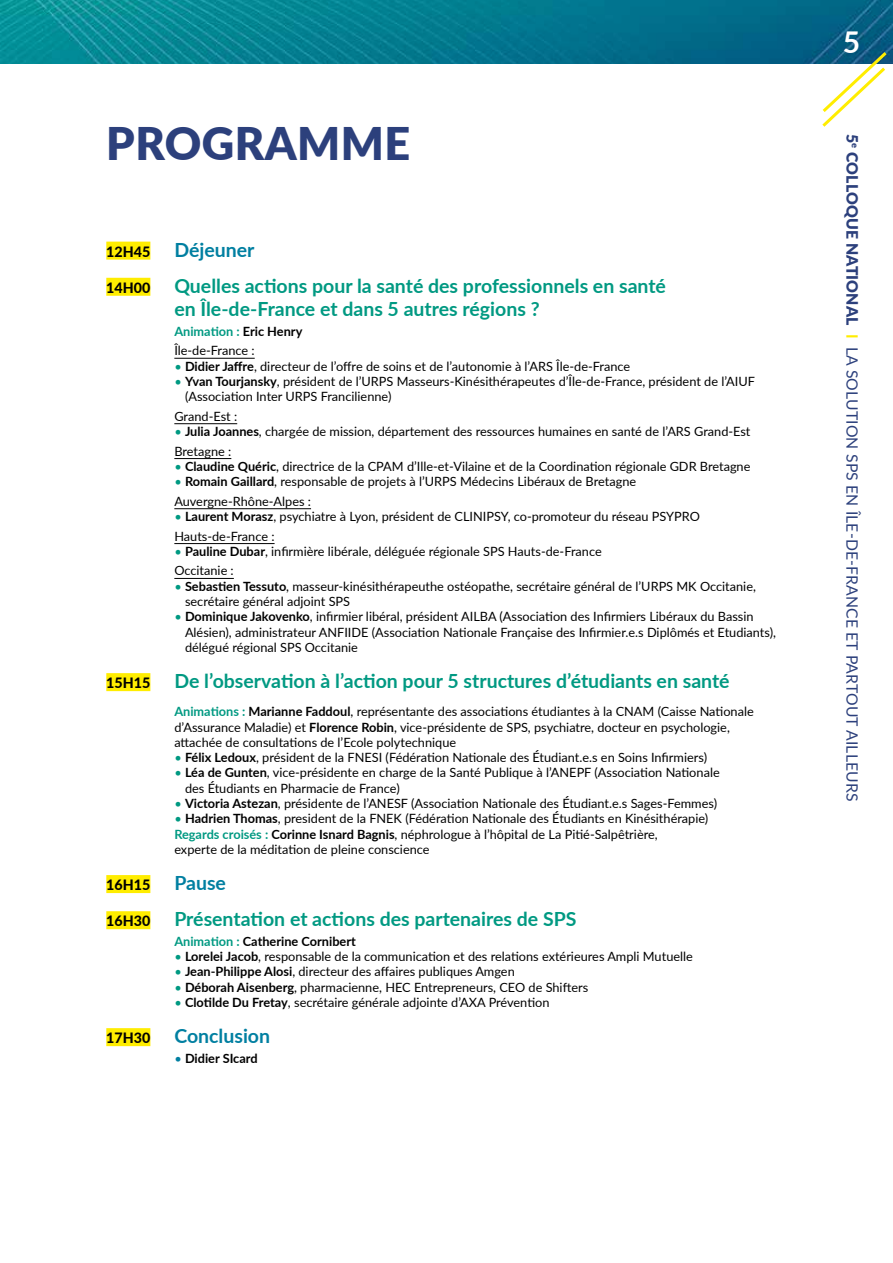
<style>
.page{position:relative;width:893px;height:1263px;background:#fff}
.page>*{position:absolute;margin:0;border:0;box-sizing:border-box;transform-origin:0 0}
.t1{font:900 45px "Lato";letter-spacing:.01em;color:#2c407c}
.t2{font:700 30px "Lato";color:#fff}
.t3{font:700 19.5px/36.2px "Lato";color:#009982}
.t4{font:700 19.5px "Lato";color:#007fa1}
.t5{font:15.75px "Lato";letter-spacing:.01em;color:#2c407c}
.t6{font:800 14.25px "Lato";color:#000}
.t7{font:12.75px/15.3px "Lato";color:#000}
.t8{font:700 12.75px "Lato";color:#000}
.s1{font-weight:800;font-size:14.25px;color:#000}
.s2{color:#007fa1}
.s3{font-weight:700;color:#009982}
.s4{font-weight:700}
.s5{color:#009982}
.s6{font-weight:700;font-size:19.5px;color:#007fa1}
.s7{font-weight:400;color:#007fa1}
.s8{font-weight:900}
.s9{font-weight:700;color:#ffed00}
</style>
<div class="page">
<img style="left:0;top:0;width:893px;height:64px">
<svg style="left:819px;top:49px;width:71px;height:78px"></svg>
<div style="left:106px;top:242px;width:44px;height:18px;background:#ffed00"></div>
<div style="left:106px;top:278px;width:44px;height:18px;background:#ffed00"></div>
<hr style="left:174px;top:358px;width:81px;height:1px;background:#000">
<hr style="left:174px;top:423px;width:63px;height:1px;background:#000">
<hr style="left:174px;top:458px;width:57px;height:1px;background:#000">
<hr style="left:174px;top:508px;width:137px;height:1px;background:#000">
<hr style="left:174px;top:543px;width:101px;height:1px;background:#000">
<hr style="left:174px;top:578px;width:60px;height:1px;background:#000">
<div style="left:106px;top:673px;width:44px;height:18px;background:#ffed00"></div>
<div style="left:106px;top:875px;width:44px;height:18px;background:#ffed00"></div>
<div style="left:106px;top:911px;width:44px;height:18px;background:#ffed00"></div>
<div style="left:106px;top:1028px;width:44px;height:18px;background:#ffed00"></div>
<h1 class="t1" style="left:106px;top:110px;width:306px">PROGRAMME</h1>
<h3 class="t3" style="left:106px;top:231px;width:561px"><span class="s1">12H45</span> <span class="s2">Déjeuner<br></span><span class="s1">14H00</span> Quelles actions pour la santé des professionnels en santé</h3>
<h3 class="t3" style="left:174px;top:290px;width:367px">en Île-de-France et dans 5 autres régions ?</h3>
<p class="t7" style="left:174px;top:321px;width:130px;line-height:19.5px"><span class="s3">Animation :</span> <span class="s4">Eric Henry<br></span>Île-de-France :</p>
<p class="t7" style="left:174px;top:358px;width:457px"><span class="s5">•</span> <span class="s4">Didier Jaffre</span>, directeur de l’offre de soins et de l’autonomie à l’ARS Île-de-France</p>
<p class="t7" style="left:185px;top:373px;width:571px;text-indent:-11px"><span class="s5">•</span> <span class="s4">Yvan Tourjansky</span>, président de l’URPS Masseurs-Kinésithérapeutes d’Île-de-France, président de l’AIUF (Association Inter URPS Francilienne)</p>
<p class="t7" style="left:174px;top:408px;width:64px">Grand-Est :</p>
<p class="t7" style="left:174px;top:421px;width:578px;line-height:19.5px"><span class="s5">•</span> <span class="s4">Julia Joannes</span>, chargée de mission, département des ressources humaines en santé de l’ARS Grand-Est<br>Bretagne :</p>
<p class="t7" style="left:174px;top:458px;width:578px"><span class="s5">•</span> <span class="s4">Claudine Quéric</span>, directrice de la CPAM d’Ille-et-Vilaine et de la Coordination régionale GDR Bretagne</p>
<p class="t7" style="left:174px;top:471px;width:463px;line-height:19.5px"><span class="s5">•</span> <span class="s4">Romain Gaillard</span>, responsable de projets à l’URPS Médecins Libéraux de Bretagne<br>Auvergne-Rhône-Alpes :</p>
<p class="t7" style="left:174px;top:506px;width:527px;line-height:19.5px"><span class="s5">•</span> <span class="s4">Laurent Morasz</span>, psychiatre à Lyon, président de CLINIPSY, co-promoteur du réseau PSYPRO<br>Hauts-de-France :</p>
<p class="t7" style="left:174px;top:541px;width:429px;line-height:19.5px"><span class="s5">•</span> <span class="s4">Pauline Dubar</span>, infirmière libérale, déléguée régionale SPS Hauts-de-France<br>Occitanie :</p>
<p class="t7" style="left:185px;top:578px;width:572px;text-indent:-11px"><span class="s5">•</span> <span class="s4">Sebastien Tessuto</span>, masseur-kinésithérapeuthe ostéopathe, secrétaire général de l’URPS MK Occitanie, secrétaire général adjoint SPS</p>
<p class="t7" style="left:185px;top:608px;width:592px;text-indent:-11px"><span class="s5">•</span> <span class="s4">Dominique Jakovenko</span>, infirmier libéral, président AILBA (Association des Infirmiers Libéraux du Bassin<br>Alésien), administrateur ANFIIDE (Association Nationale Française des Infirmier.e.s Diplômés et Etudiants), délégué régional SPS Occitanie</p>
<h3 class="t3" style="left:106px;top:662px;width:625px"><span class="s1">15H15</span> De l’observation à l’action pour 5 structures d’étudiants en santé</h3>
<p class="t7" style="left:174px;top:703px;width:581px"><span class="s3">Animations :</span> <span class="s4">Marianne Faddoul</span>, représentante des associations étudiantes à la CNAM (Caisse Nationale d’Assurance Maladie) et <span class="s4">Florence Robin</span>, vice-présidente de SPS, psychiatre, docteur en psychologie, attachée de consultations de l’Ecole polytechnique</p>
<p class="t7" style="left:174px;top:749px;width:534px"><span class="s5">•</span> <span class="s4">Félix Ledoux</span>, président de la FNESI (Fédération Nationale des Étudiant.e.s en Soins Infirmiers)</p>
<p class="t7" style="left:185px;top:764px;width:536px;text-indent:-11px"><span class="s5">•</span> <span class="s4">Léa de Gunten</span>, vice-présidente en charge de la Santé Publique à l’ANEPF (Association Nationale des Étudiants en Pharmacie de France)</p>
<p class="t7" style="left:174px;top:795px;width:544px"><span class="s5">•</span> <span class="s4">Victoria Astezan</span>, présidente de l’ANESF (Association Nationale des Étudiant.e.s Sages-Femmes)</p>
<p class="t7" style="left:174px;top:810px;width:535px"><span class="s5">•</span> <span class="s4">Hadrien Thomas</span>, president de la FNEK (Fédération Nationale des Étudiants en Kinésithérapie)<br><span class="s3">Regards croisés :</span> <span class="s4">Corinne Isnard Bagnis</span>, néphrologue à l’hôpital de La Pitié-Salpêtrière,<br>experte de la méditation de pleine conscience</p>
<p class="t6" style="left:106px;top:874px;width:121px">16H15 <span class="s6">Pause</span></p>
<h3 class="t3" style="left:106px;top:900px;width:472px"><span class="s1">16H30</span> Présentation et actions des partenaires de SPS</h3>
<p class="t8" style="left:174px;top:932px;width:183px"><span class="s5">Animation :</span> Catherine Cornibert</p>
<p class="t7" style="left:174px;top:948px;width:520px"><span class="s5">•</span> <span class="s4">Lorelei Jacob</span>, responsable de la communication et des relations extérieures Ampli Mutuelle</p>
<p class="t7" style="left:174px;top:963px;width:342px"><span class="s5">•</span> <span class="s4">Jean-Philippe Alosi</span>, directeur des affaires publiques Amgen</p>
<p class="t7" style="left:174px;top:979px;width:415px"><span class="s5">•</span> <span class="s4">Déborah Aisenberg</span>, pharmacienne, HEC Entrepreneurs, CEO de Shifters</p>
<p class="t7" style="left:174px;top:994px;width:377px"><span class="s5">•</span> <span class="s4">Clotilde Du Fretay</span>, secrétaire générale adjointe d’AXA Prévention</p>
<h3 class="t4" style="left:106px;top:1022px;width:165px"><span class="s1">17H30</span> Conclusion</h3>
<p class="t8" style="left:174px;top:1049px;width:85px"><span class="s7">•</span> Didier SIcard</p>
<h2 class="t2" style="left:843px;top:20px;width:19px">5</h2>
<p class="t5" style="left:863px;top:134px;width:669px;rotate:90deg"><span class="s8">5</span><sup>e</sup> <span class="s8">COLLOQUE NATIONAL</span> <span class="s9">I</span> LA SOLUTION SPS EN ÎLE-DE-FRANCE ET PARTOUT AILLEURS</p>
</div>
